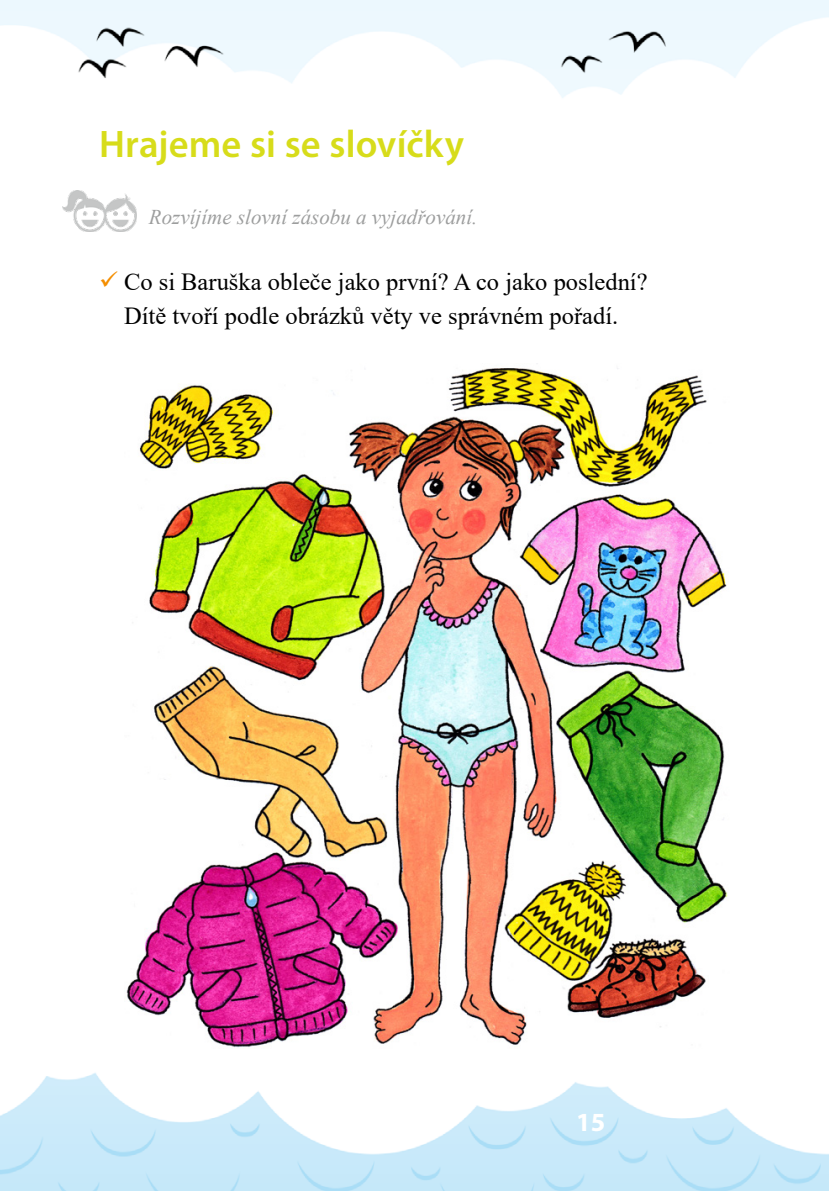
<style>
.page{position:relative;width:829px;height:1191px;background:#fff}
.page>*{position:absolute;margin:0;border:0;box-sizing:border-box;transform-origin:0 0}
.t1{font:600 38.5px "Myriad Pro";color:#d7dc1a}
.t2{font:700 26.25px "Myriad Pro";color:#fff}
.t3{font:24.5px/33.2px "Times New Roman";color:#000}
.t4{font:italic 21px "Times New Roman";color:#9d9e9e}
</style>
<div class="page">
<img style="left:0;top:0;width:828px;height:1191px">
<img style="left:62px;top:191px;width:74px;height:40px">
<img style="left:124px;top:363px;width:605px;height:686px">
<svg style="left:101px;top:271px;width:17px;height:16px"></svg>
<h1 class="t1" style="left:99px;top:120px;width:366px">Hrajeme si se slovíčky</h1>
<p class="t4" style="left:149px;top:202px;width:330px">Rozvíjíme slovní zásobu a vyjadřování.</p>
<p class="t3" style="left:124px;top:265px;width:525px">Co si Baruška obleče jako první? A co jako poslední?<br>Dítě tvoří podle obrázků věty ve správném pořadí.</p>
<p class="t2" style="left:576px;top:1104px;width:31px">15</p>
</div>
